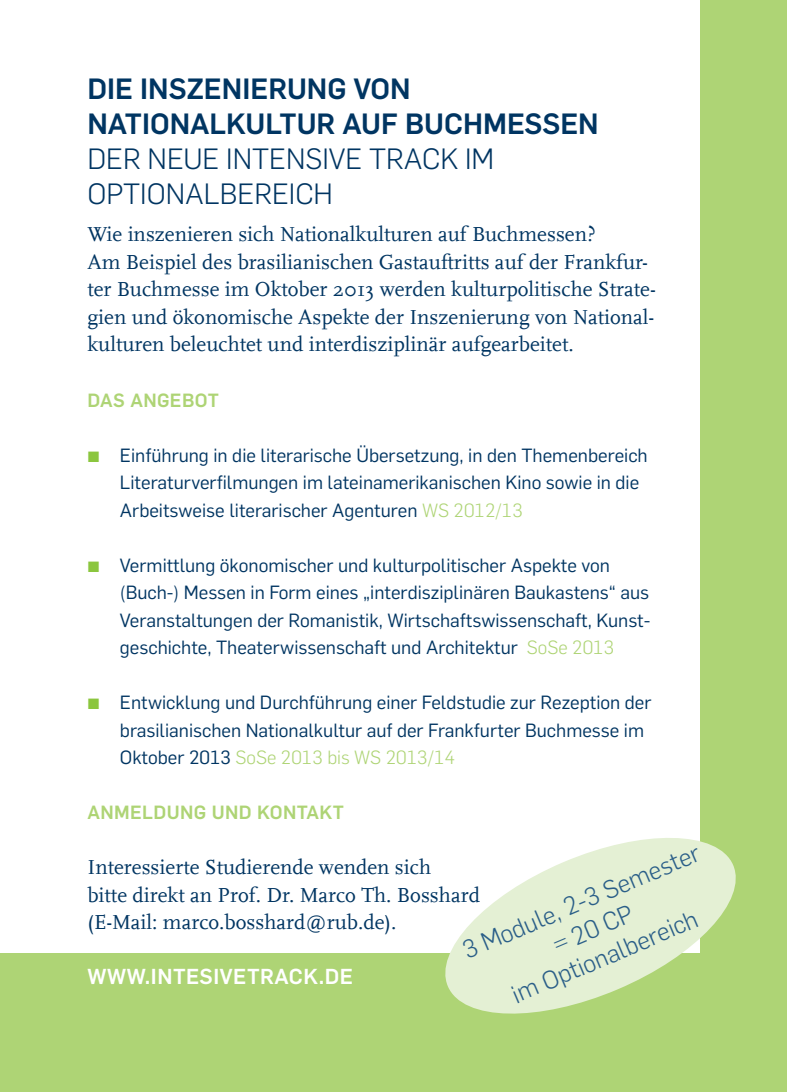
<style>
.page{position:relative;width:787px;height:1092px;background:#fff}
.page>*{position:absolute;margin:0;border:0;box-sizing:border-box;transform-origin:0 0}
.Headline_Zeile2{font:700 28.75px/35px "Rub Flama";color:#003562}
.Headline_Zeile2-2{font:300 25px "Rub Flama";color:#2a5e88}
.Fliesstext{font:21.25px/27.5px "RUB Scala MZ";color:#003562}
.Fliesstext-2{font:700 21.25px "Rub Flama";letter-spacing:.025em;color:#fff}
.t1{font:18.75px/27.5px "Rub Flama";color:#003562}
.Subheadline{font:700 18.75px "Rub Flama";letter-spacing:.02em;color:#aed475}
.s1{font-weight:300}
.s2{color:#8bc63e}
.s3{font-weight:300;color:#aed475}
</style>
<div class="page">
<div style="left:0;top:0;width:787px;height:1091px;background:#aed475"></div>
<div style="left:0;top:0;width:699px;height:952px;background:#fff"></div>
<svg style="left:433px;top:828px;width:303px;height:186px;fill:#e4f0d4"></svg>
<p class="Headline_Zeile2" style="left:87px;top:69px;width:513px">DIE INSZENIERUNG VON<br>NATIONALKULTUR AUF BUCHMESSEN<br><span class="s1">DER NEUE INTENSIVE TRACK IM<br>OPTIONALBEREICH</span></p>
<p class="Fliesstext" style="left:87px;top:220px;width:510px">Wie inszenieren sich Nationalkulturen auf Buchmessen?</p>
<p class="Fliesstext" style="left:87px;top:247px;width:570px">Am Beispiel des brasilianischen Gastauftritts auf der Frankfur&shy;ter Buchmesse im Oktober 2013 werden kulturpolitische Strate&shy;gien und ökonomische Aspekte der Inszenierung von National&shy;kulturen beleuchtet und interdisziplinär aufgearbeitet.</p>
<p class="Subheadline" style="left:87px;top:386px;width:133px">DAS ANGEBOT</p>
<p class="t1" style="left:120px;top:440px;width:529px;text-indent:-32px"><span class="s2">▪</span> Einführung in die literarische Übersetzung, in den Themenbereich<br>Literaturverfilmungen im lateinamerikanischen Kino sowie in die<br>Arbeitsweise literarischer Agenturen <span class="s3">WS 2012/13</span></p>
<p class="t1" style="left:120px;top:550px;width:532px;text-indent:-32px"><span class="s2">▪</span> Vermittlung ökonomischer und kulturpolitischer Aspekte von (Buch-) Messen in Form eines „interdisziplinären Baukastens“ aus Veranstaltungen der Romanistik, Wirtschaftswissenschaft, Kunst&shy;geschichte, Theaterwissenschaft und Architektur <span class="s3">SoSe 2013</span></p>
<p class="t1" style="left:120px;top:687px;width:533px;text-indent:-32px"><span class="s2">▪</span> Entwicklung und Durchführung einer Feldstudie zur Rezeption der brasilianischen Nationalkultur auf der Frankfurter Buchmesse im<br>Oktober 2013 <span class="s3">SoSe 2013 bis WS 2013/14</span></p>
<p class="Subheadline" style="left:87px;top:799px;width:258px">ANMELDUNG UND KONTAKT</p>
<p class="Fliesstext" style="left:87px;top:852px;width:345px">Interessierte Studierende wenden sich</p>
<p class="Fliesstext" style="left:87px;top:880px;width:394px">bitte direkt an Prof. Dr. Marco Th. Bosshard</p>
<p class="Fliesstext" style="left:87px;top:907px;width:310px">(E-Mail: marco.bosshard@rub.de).</p>
<p class="Fliesstext-2" style="left:87px;top:961px;width:267px">WWW.INTESIVETRACK.DE</p>
<p class="Headline_Zeile2-2" style="left:457px;top:935px;width:256px;rotate:-23deg">3 Module, 2-3 Semester</p>
<p class="Headline_Zeile2-2" style="left:547px;top:929px;width:86px;rotate:-23deg">= 20 CP</p>
<p class="Headline_Zeile2-2" style="left:506px;top:979px;width:201px;rotate:-23deg">im Optionalbereich</p>
</div>
